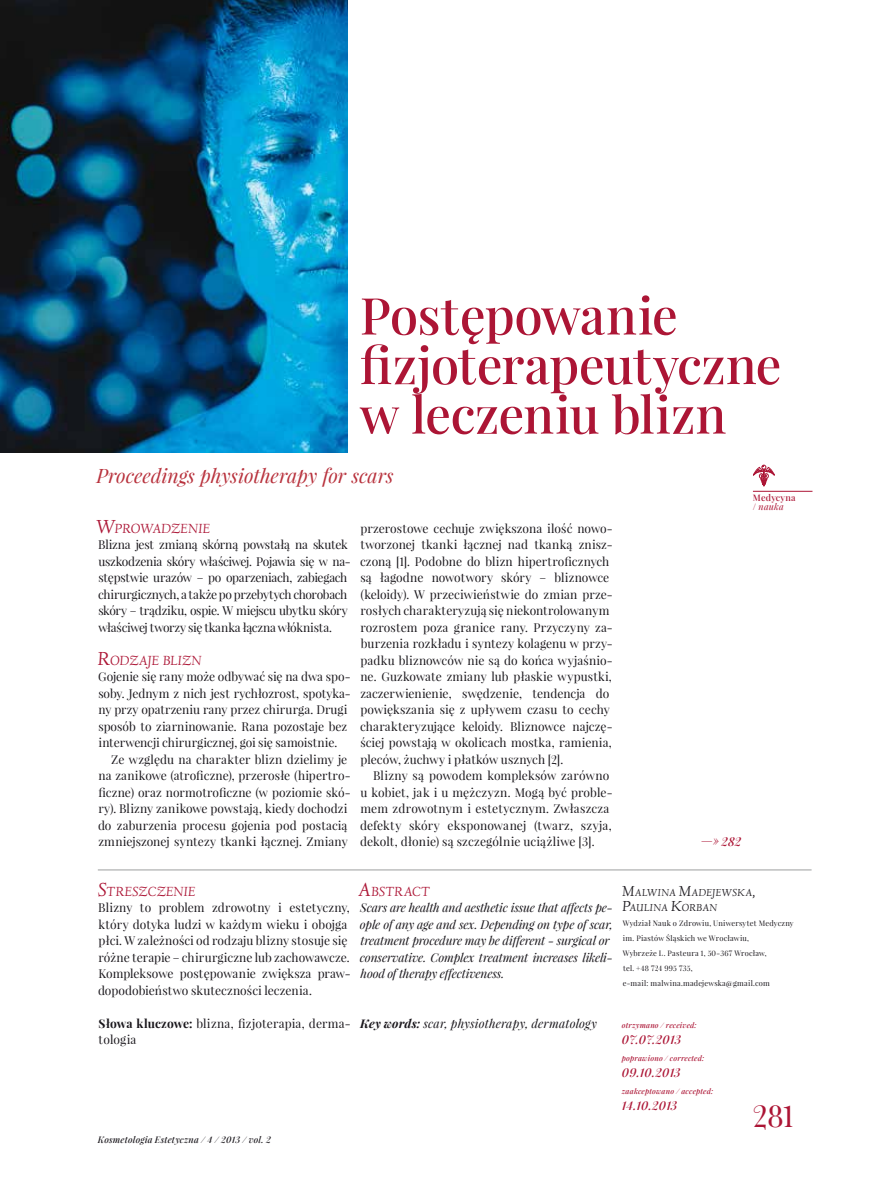
<style>
.page{position:relative;width:872px;height:1191px;background:#fff}
.page>*{position:absolute;margin:0;border:0;box-sizing:border-box;transform-origin:0 0}
.t1{font:600 51px/49.5px "Playfair Display";letter-spacing:-.01em;color:#ac1535}
.t2{font:30px "Playfair Display";color:#ac1535}
.t3{font:italic 19.5px "Playfair Display";letter-spacing:-.005em;color:#b8323d}
.t4{font:italic 13.65px "Linden Hill";letter-spacing:.01em;color:#ac1535}
.t5{font:12px/16.5px "Playfair Display";letter-spacing:.005em;color:#1a171c}
.t6{font:12px/16.5px "Playfair Display";letter-spacing:-.02em;color:#1a171c}
.t7{font:italic 12px/16.5px "Playfair Display";letter-spacing:-.015em;color:#1a171c}
.t8{font:italic 12px "Playfair Display";letter-spacing:.015em;color:#1a171c}
.t9{font:italic 600 12px "Playfair Display";letter-spacing:.015em;color:#ac1535}
.t10{font:italic 10.5px/15px "Linden Hill";letter-spacing:.02em;color:#1a171c}
.t11{font:italic 600 9px "Playfair Display";letter-spacing:.025em;color:#1a171c}
.t12{font:600 9px/9px "Playfair Display";letter-spacing:.025em;color:#ac1535}
.t13{font:7.5px/15px "Playfair Display";letter-spacing:.03em;color:#1a171c}
.t14{font:italic 600 7.5px "Playfair Display";letter-spacing:.025em;color:#ac1535}
.s1{font-size:19.5px}
.s2{font-weight:400}
.s3{font-weight:400;font-style:italic}
.s4{font-weight:700}
.s5{font-size:15px}
</style>
<div class="page">
<img style="left:0;top:0;width:348px;height:452px">
<svg style="left:753px;top:464px;width:22px;height:23px"></svg>
<hr style="left:753px;top:491px;width:59px;height:1px;background:#ac1535">
<hr style="left:98px;top:869px;width:713px;height:1px;background:#9c9e9f">
<h1 class="t1" style="left:360px;top:289px;width:423px">Postępowanie fizjoterapeutyczne w leczeniu blizn</h1>
<h3 class="t3" style="left:96px;top:463px;width:298px">Proceedings physiotherapy for scars</h3>
<p class="t4" style="left:96px;top:521px;width:115px"><span class="s1">W</span>PROWADZENIE</p>
<p class="t6" style="left:98px;top:536px;width:254px">Blizna jest zmianą skórną powstałą na skutek uszkodzenia skóry właściwej. Pojawia się w na&shy;stępstwie urazów – po oparzeniach, zabiegach chirurgicznych, a także po przebytych chorobach skóry – trądziku, ospie. W miejscu ubytku skóry właściwej tworzy się tkanka łączna włóknista.</p>
<p class="t4" style="left:98px;top:653px;width:105px"><span class="s1">R</span>ODZAJE BLIZN</p>
<p class="t5" style="left:98px;top:668px;width:254px">Gojenie się rany może odbywać się na dwa spo&shy;soby. Jednym z nich jest rychłozrost, spotyka&shy;ny przy opatrzeniu rany przez chirurga. Drugi sposób to ziarninowanie. Rana pozostaje bez interwencji chirurgicznej, goi się samoistnie.</p>
<p class="t5" style="left:98px;top:750px;width:254px;text-indent:13px">Ze względu na charakter blizn dzielimy je na zanikowe (atroficzne), przerosłe (hipertro&shy;ficzne) oraz normotroficzne (w poziomie skó&shy;ry). Blizny zanikowe powstają, kiedy dochodzi do zaburzenia procesu gojenia pod postacią zmniejszonej syntezy tkanki łącznej. Zmiany</p>
<p class="t5" style="left:360px;top:519px;width:254px">przerostowe cechuje zwiększona ilość nowo&shy;tworzonej tkanki łącznej nad tkanką znisz&shy;czoną [1]. Podobne do blizn hipertroficznych są łagodne nowotwory skóry – bliznowce (keloidy). W przeciwieństwie do zmian prze&shy;rosłych charakteryzują się niekontrolowanym rozrostem poza granice rany. Przyczyny za&shy;burzenia rozkładu i syntezy kolagenu w przy&shy;padku bliznowców nie są do końca wyjaśnio&shy;ne. Guzkowate zmiany lub płaskie wypustki, zaczerwienienie, swędzenie, tendencja do powiększania się z upływem czasu to cechy charakteryzujące keloidy. Bliznowce najczę&shy;ściej powstają w okolicach mostka, ramienia, pleców, żuchwy i płatków usznych [2].</p>
<p class="t5" style="left:360px;top:767px;width:254px;text-indent:13px">Blizny są powodem kompleksów zarówno u kobiet, jak i u mężczyzn. Mogą być proble&shy;mem zdrowotnym i estetycznym. Zwłaszcza defekty skóry eksponowanej (twarz, szyja, dekolt, dłonie) są szczególnie uciążliwe [3].</p>
<p class="t12" style="left:753px;top:493px;width:44px">Medycyna <span class="s2">/</span> <span class="s3">nauka</span></p>
<p class="t9" style="left:721px;top:833px;width:21px">282</p>
<p class="t4" style="left:98px;top:884px;width:99px"><span class="s1">S</span>TRESZCZENIE</p>
<p class="t5" style="left:98px;top:899px;width:254px">Blizny to problem zdrowotny i estetyczny, który dotyka ludzi w każdym wieku i obojga płci. W zależności od rodzaju blizny stosuje się różne terapie – chirurgiczne lub zachowawcze.<br>Kompleksowe postępowanie zwiększa praw&shy;dopodobieństwo skuteczności leczenia.</p>
<p class="t5" style="left:99px;top:1014px;width:254px"><span class="s4">Słowa kluczowe:</span> blizna, fizjoterapia, derma&shy;tologia</p>
<p class="t4" style="left:358px;top:884px;width:73px"><span class="s1">A</span>BSTRACT</p>
<p class="t7" style="left:360px;top:899px;width:254px">Scars are health and aesthetic issue that affects pe&shy;ople of any age and sex. Depending on type of scar, treatment procedure may be different - surgical or conservative. Complex treatment increases likeli&shy;hood of therapy effectiveness.</p>
<p class="t8" style="left:360px;top:1015px;width:238px"><span class="s4">Key words:</span> scar, physiotherapy, dermatology</p>
<p class="t11" style="left:98px;top:1134px;width:174px">Kosmetologia Estetyczna / 4 / 2013 / vol. 2</p>
<p class="t10" style="left:622px;top:886px;width:135px"><span class="s5">M</span>ALWINA <span class="s5">M</span>ADEJEWSKA<span class="s5">,<br>P</span>AULINA <span class="s5">K</span>ORBAN</p>
<p class="t13" style="left:622px;top:915px;width:172px">Wydział Nauk o Zdrowiu, Uniwersytet Medyczny im. Piastów Śląskich we Wrocławiu,<br>Wybrzeże L. Pasteura 1, 50-367 Wrocław,<br>tel. +48 724 995 735,<br>e-mail: malwina.madejewska@gmail.com</p>
<p class="t14" style="left:622px;top:1020px;width:76px">otrzymano / received:</p>
<p class="t9" style="left:622px;top:1031px;width:61px">07.07.2013</p>
<p class="t14" style="left:622px;top:1053px;width:84px">poprawiono / corrected:</p>
<p class="t9" style="left:622px;top:1064px;width:60px">09.10.2013</p>
<p class="t14" style="left:622px;top:1086px;width:93px">zaakceptowano / accepted:</p>
<p class="t9" style="left:622px;top:1097px;width:57px">14.10.2013</p>
<h2 class="t2" style="left:753px;top:1095px;width:42px">281</h2>
</div>
